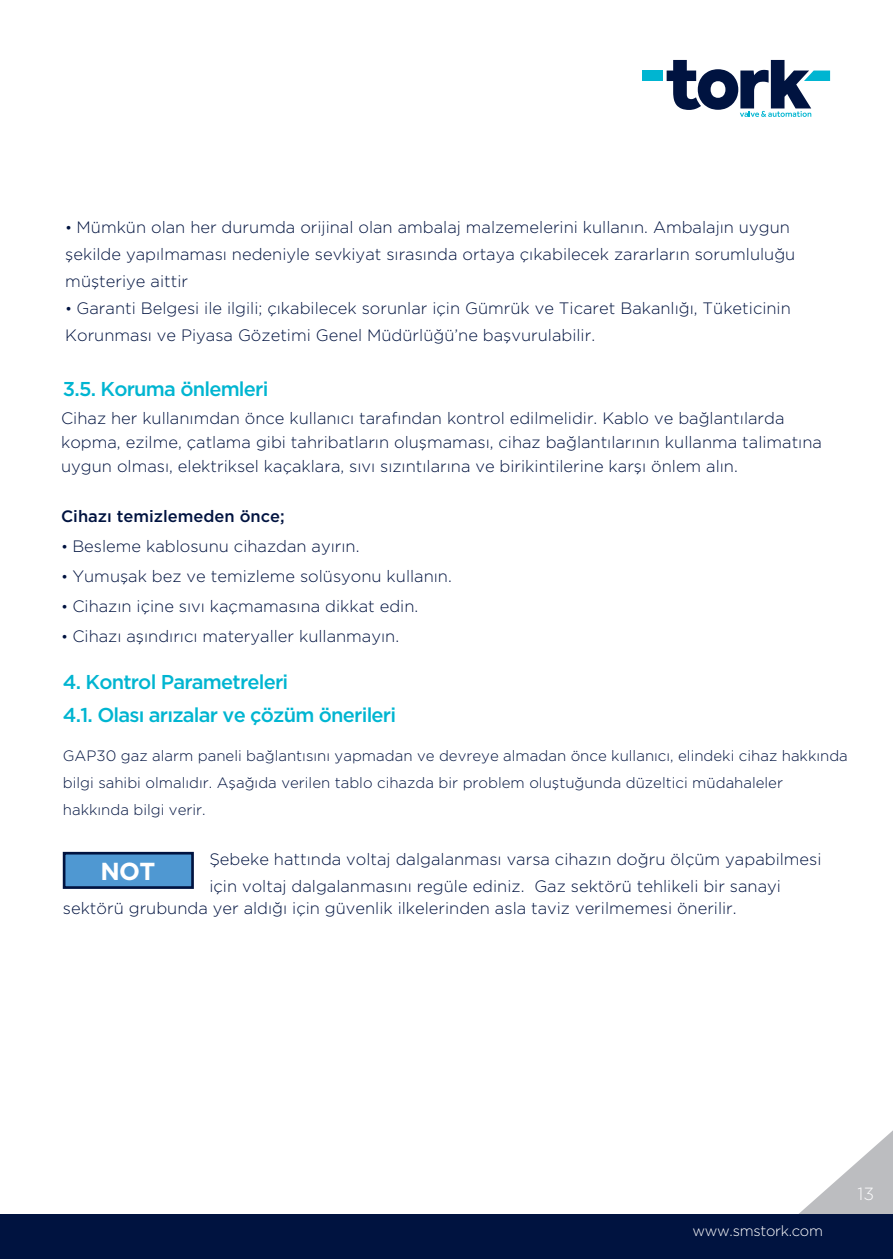
<style>
.page{position:relative;width:893px;height:1259px;background:#fff}
.page>*{position:absolute;margin:0;border:0;box-sizing:border-box;transform-origin:0 0}
.t1{font:700 24.6px "Gotham";color:#fff}
.t2{font:500 20.1px/33.3px "Gotham HTF";letter-spacing:-.04em;color:#00b5d1}
.t3{font:300 17.7px "Gotham HTF";color:#fbfbfc}
.t4{font:300 16.5px/27px "Gotham HTF";color:#001340}
.t5{font:500 16.5px "Gotham HTF";color:#001340}
.t6{font:300 15px/27px "Gotham HTF";color:#001340}
.t7{font:300 14.7px "Gotham HTF";letter-spacing:-.02em;color:#fff}
.s1{font-size:15px}
</style>
<div class="page">
<svg style="left:799px;top:1130px;width:94px;height:84px"></svg>
<div style="left:0;top:1214px;width:893px;height:45px;background:#001340"></div>
<svg style="left:667px;top:60px;width:163px;height:57px"></svg>
<div style="left:642px;top:71px;width:21px;height:10px;background:#00b5d1"></div>
<div style="left:63px;top:852px;width:131px;height:37px;background:#4f98d2;border:3px solid #001340"></div>
<p class="t4" style="left:65px;top:213px;width:731px"><span class="s1">•</span> Mümkün olan her durumda orijinal olan ambalaj malzemelerini kullanın. Ambalajın uygun şekilde yapılmaması nedeniyle sevkiyat sırasında ortaya çıkabilecek zararların sorumluluğu müşteriye aittir</p>
<p class="t4" style="left:65px;top:294px;width:727px"><span class="s1">•</span> Garanti Belgesi ile ilgili; çıkabilecek sorunlar için Gümrük ve Ticaret Bakanlığı, Tüketicinin<br>Korunması ve Piyasa Gözetimi Genel Müdürlüğü’ne başvurulabilir.</p>
<p class="t2" style="left:63px;top:371px;width:207px">3.5. Koruma önlemleri</p>
<p class="t4" style="left:61px;top:406px;width:762px;line-height:24px">Cihaz her kullanımdan önce kullanıcı tarafından kontrol edilmelidir. Kablo ve bağlantılarda kopma, ezilme, çatlama gibi tahribatların oluşmaması, cihaz bağlantılarının kullanma talimatına uygun olması, elektriksel kaçaklara, sıvı sızıntılarına ve birikintilerine karşı önlem alın.</p>
<p class="t5" style="left:61px;top:507px;width:225px">Cihazı temizlemeden önce;</p>
<p class="t4" style="left:61px;top:533px;width:300px"><span class="s1">•</span> Besleme kablosunu cihazdan ayırın.</p>
<p class="t4" style="left:61px;top:563px;width:392px"><span class="s1">•</span> Yumuşak bez ve temizleme solüsyonu kullanın.</p>
<p class="t4" style="left:61px;top:593px;width:359px"><span class="s1">•</span> Cihazın içine sıvı kaçmamasına dikkat edin.</p>
<p class="t4" style="left:61px;top:623px;width:340px"><span class="s1">•</span> Cihazı aşındırıcı materyaller kullanmayın.</p>
<p class="t2" style="left:63px;top:664px;width:335px">4. Kontrol Parametreleri<br>4.1. Olası arızalar ve çözüm önerileri</p>
<p class="t6" style="left:63px;top:742px;width:786px">GAP30 gaz alarm paneli bağlantısını yapmadan ve devreye almadan önce kullanıcı, elindeki cihaz hakkında bilgi sahibi olmalıdır. Aşağıda verilen tablo cihazda bir problem oluştuğunda düzeltici müdahaleler hakkında bilgi verir.</p>
<p class="t4" style="left:209px;top:845px;width:614px">Şebeke hattında voltaj dalgalanması varsa cihazın doğru ölçüm yapabilmesi için voltaj dalgalanmasını regüle ediniz. Gaz sektörü tehlikeli bir sanayi</p>
<p class="t4" style="left:63px;top:894px;width:675px">sektörü grubunda yer aldığı için güvenlik ilkelerinden asla taviz verilmemesi önerilir.</p>
<h1 class="t1" style="left:100px;top:856px;width:57px">NOT</h1>
<p class="t7" style="left:692px;top:1222px;width:132px">www.smstork.com</p>
<p class="t3" style="left:858px;top:1183px;width:18px">13</p>
</div>
